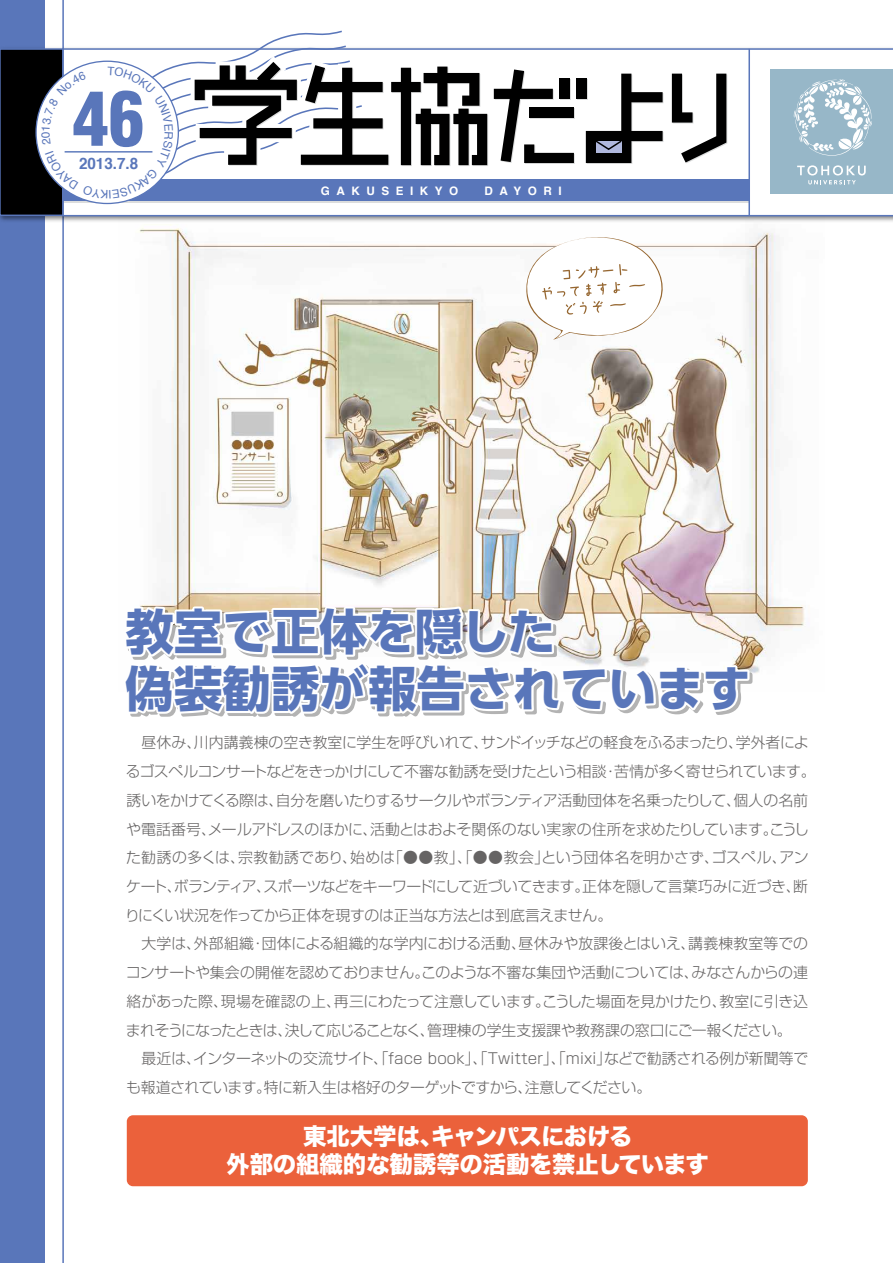
<style>
.page{position:relative;width:893px;height:1263px;background:#fff}
.page>*{position:absolute;margin:0;border:0;box-sizing:border-box;transform-origin:0 0}
.t1{font:900 condensed 73.65px "Helvetica LT Std";color:#5976ba}
.t2{font:700 48.45px/56.8px "UD Shin Go Pro";letter-spacing:-.005em;color:#5976ba}
.t3{font:23.4px/28.7px "Hira Kaku Std N W8";letter-spacing:-.005em;color:#fff;text-align:center}
.t4{font:700 15.75px "Helvetica";color:#5976ba}
.t5{font:300 14.85px/28.7px "Shin Go Pr 5";letter-spacing:-.02em;color:#666464}
.t6{font:700 11.7px "Helvetica";letter-spacing:.56em;color:#fff}
</style>
<div class="page">
<img style="left:139px;top:224px;width:666px;height:449px">
<div style="left:0;top:0;width:45px;height:1263px;background:#5976ba"></div>
<hr style="left:62px;top:0;width:2px;height:1263px;background:#5976ba">
<img style="left:0;top:47px;width:893px;height:177px">
<div style="left:0;top:49px;width:63px;height:166px;background:#000"></div>
<div style="left:0;top:48px;width:64px;height:168px;border:2px solid #5976ba"></div>
<svg style="left:62px;top:48px;width:831px;height:168px"></svg>
<div style="left:63px;top:179px;width:686px;height:22px;background:#5976ba"></div>
<hr style="left:748px;top:49px;width:2px;height:166px;background:#5976ba">
<div style="left:771px;top:70px;width:122px;height:124px;background:#97b7c8"></div>
<svg style="left:797px;top:165px;width:69px;height:19px"></svg>
<svg style="left:793px;top:79px;width:79px;height:77px"></svg>
<svg style="left:523px;top:223px;width:156px;height:118px"></svg>
<div style="left:127px;top:1115px;width:681px;height:71px;background:#eb613b;border-radius:6px"></div>
<svg style="left:128px;top:604px;width:627px;height:113px"></svg>
<svg style="left:41px;top:28px;width:689px;height:170px"></svg>
<h1 class="t1" style="left:73px;top:72px;width:73px">46</h1>
<p class="t4" style="left:79px;top:151px;width:61px">2013.7.8</p>
<p class="t6" style="left:321px;top:181px;width:139px">GAKUSEIKYO</p>
<p class="t6" style="left:484px;top:181px;width:79px">DAYORI</p>
<h2 class="t2" style="left:126px;top:602px;width:627px">教室で正体を隠した<br>偽装勧誘が報告されています</h2>
<p class="t5" style="left:125px;top:727px;width:692px">　昼休み、川内講義棟の空き教室に学生を呼びいれて、サンドイッチなどの軽食をふるまったり、学外者によるゴスペルコンサートなどをきっかけにして不審な勧誘を受けたという相談・苦情が多く寄せられています。誘いをかけてくる際は、自分を磨いたりするサークルやボランティア活動団体を名乗ったりして、個人の名前や電話番号、メールアドレスのほかに、活動とはおよそ関係のない実家の住所を求めたりしています。こうした勧誘の多くは、宗教勧誘であり、始めは「●●教」、「●●教会」という団体名を明かさず、ゴスペル、アンケート、ボランティア、スポーツなどをキーワードにして近づいてきます。正体を隠して言葉巧みに近づき、断りにくい状況を作ってから正体を現すのは正当な方法とは到底言えません。<br>　大学は、外部組織・団体による組織的な学内における活動、昼休みや放課後とはいえ、講義棟教室等でのコンサートや集会の開催を認めておりません。このような不審な集団や活動については、みなさんからの連絡があった際、現場を確認の上、再三にわたって注意しています。こうした場面を見かけたり、教室に引き込まれそうになったときは、決して応じることなく、管理棟の学生支援課や教務課の窓口にご一報ください。<br>　最近は、インターネットの交流サイト、「face book」、「Twitter」、「mixi」などで勧誘される例が新聞等でも報道されています。特に新入生は格好のターゲットですから、注意してください。</p>
<h3 class="t3" style="left:226px;top:1122px;width:484px">東北大学は、キャンパスにおける<br>外部の組織的な勧誘等の活動を禁止しています</h3>
</div>
